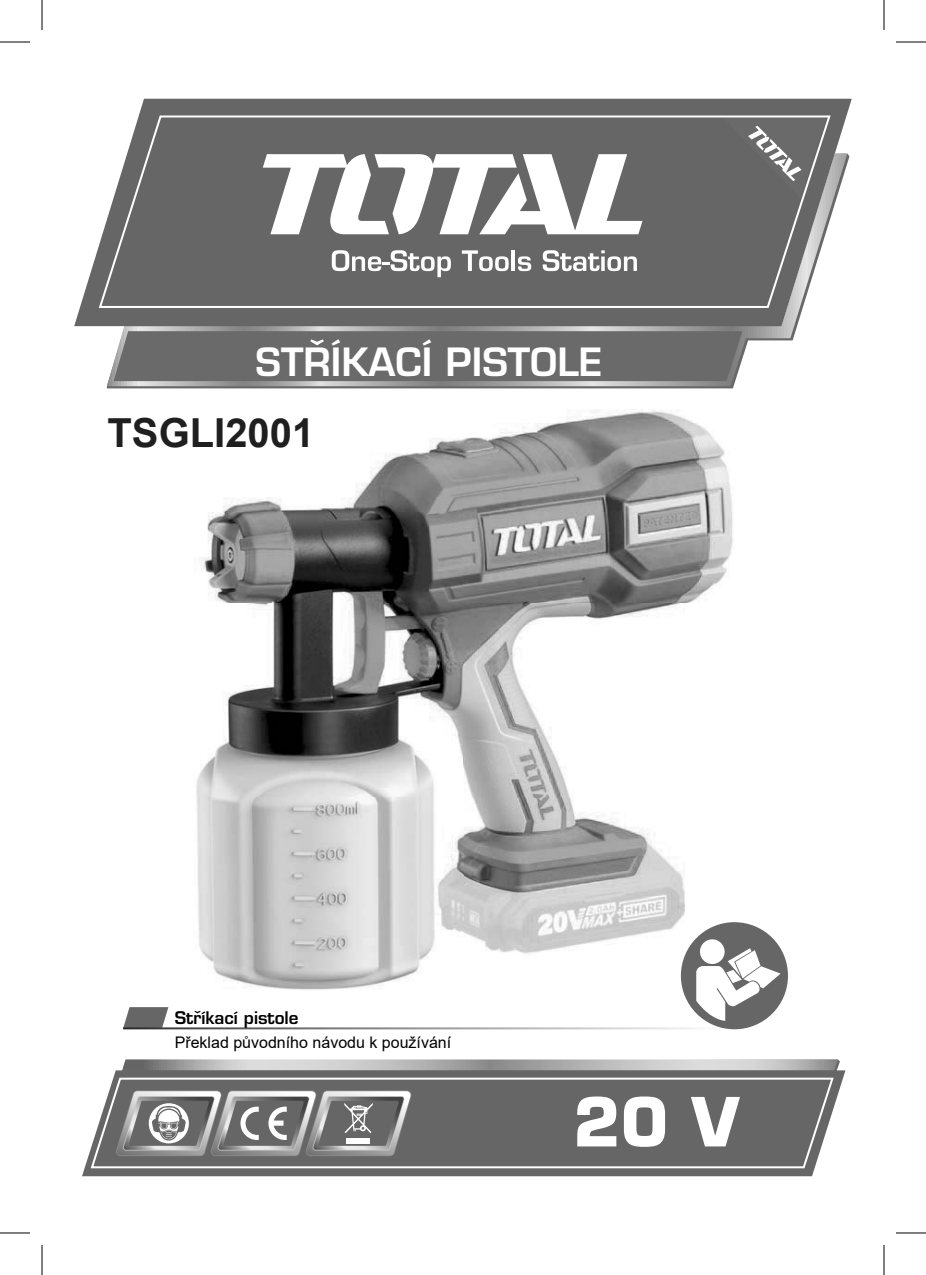
<style>
.page{position:relative;width:926px;height:1275px;background:#fff}
.page>*{position:absolute;margin:0;border:0;box-sizing:border-box;transform-origin:0 0}
.t1{font:700 66px "Eurostile LT Std";color:#fff}
.t2{font:700 40px "Arial";color:#1f1f1f}
.t3{font:600 38px "Eurostile LT Std";color:#fff}
.t4{font:600 17px "Eurostile LT Std";color:#000}
.t5{font:16px "Arial";color:#000}
</style>
<div class="page">
<svg style="left:122px;top:1059px;width:718px;height:11px;background:#bababa"></svg>
<svg style="left:82px;top:1070px;width:763px;height:106px;fill:#666"></svg>
<svg style="left:89px;top:1076px;width:746px;height:93px;background:#747474"></svg>
<svg style="left:116px;top:1090px;width:296px;height:66px;background:#929292"></svg>
<img style="left:196px;top:410px;width:537px;height:580px">
<svg style="left:107px;top:326px;width:690px;height:60px"></svg>
<svg style="left:74px;top:99px;width:778px;height:227px;fill:#666"></svg>
<svg style="left:97px;top:114px;width:735px;height:195px;background:#747474"></svg>
<svg style="left:263px;top:154px;width:379px;height:80px"></svg>
<svg style="left:332px;top:250px;width:119px;height:27px"></svg>
<svg style="left:462px;top:250px;width:47px;height:21px"></svg>
<hr style="left:512px;top:250px;width:3px;height:21px;background:#fff">
<svg style="left:518px;top:256px;width:13px;height:15px"></svg>
<svg style="left:543px;top:250px;width:94px;height:21px"></svg>
<svg style="left:123px;top:1007px;width:45px;height:20px"></svg>
<div style="left:681px;top:922px;width:107px;height:107px;background:#666;border-radius:50%"></div>
<div style="left:700px;top:939px;width:25px;height:25px;background:#fff;border-radius:50%"></div>
<svg style="left:696px;top:948px;width:85px;height:73px"></svg>
<svg style="left:724px;top:119px;width:102px;height:79px;background:#747474"></svg>
<div style="left:114px;top:331px;width:628px;height:50px;background:#6a6a6a"></div>
<svg style="left:195px;top:1010px;width:6px;height:3px"></svg>
<hr style="left:0;top:42px;width:30px;height:1px;background:#000">
<hr style="left:896px;top:42px;width:30px;height:1px;background:#000">
<hr style="left:0;top:1232px;width:30px;height:1px;background:#000">
<hr style="left:896px;top:1232px;width:30px;height:1px;background:#000">
<hr style="left:42px;top:0;width:1px;height:30px;background:#000">
<hr style="left:42px;top:1245px;width:1px;height:30px;background:#000">
<hr style="left:884px;top:0;width:1px;height:30px;background:#000">
<hr style="left:884px;top:1245px;width:1px;height:30px;background:#000">
<h3 class="t3" style="left:256px;top:338px;width:348px">STRÍKACÍ PISTOLE</h3>
<h2 class="t2" style="left:108px;top:404px;width:208px">TSGLI2001</h2>
<p class="t4" style="left:175px;top:1006px;width:125px">Stríkací pistole</p>
<p class="t5" style="left:175px;top:1031px;width:278px">Překlad původního návodu k používání</p>
<h1 class="t1" style="left:573px;top:1081px;width:167px">20 V</h1>
</div>
